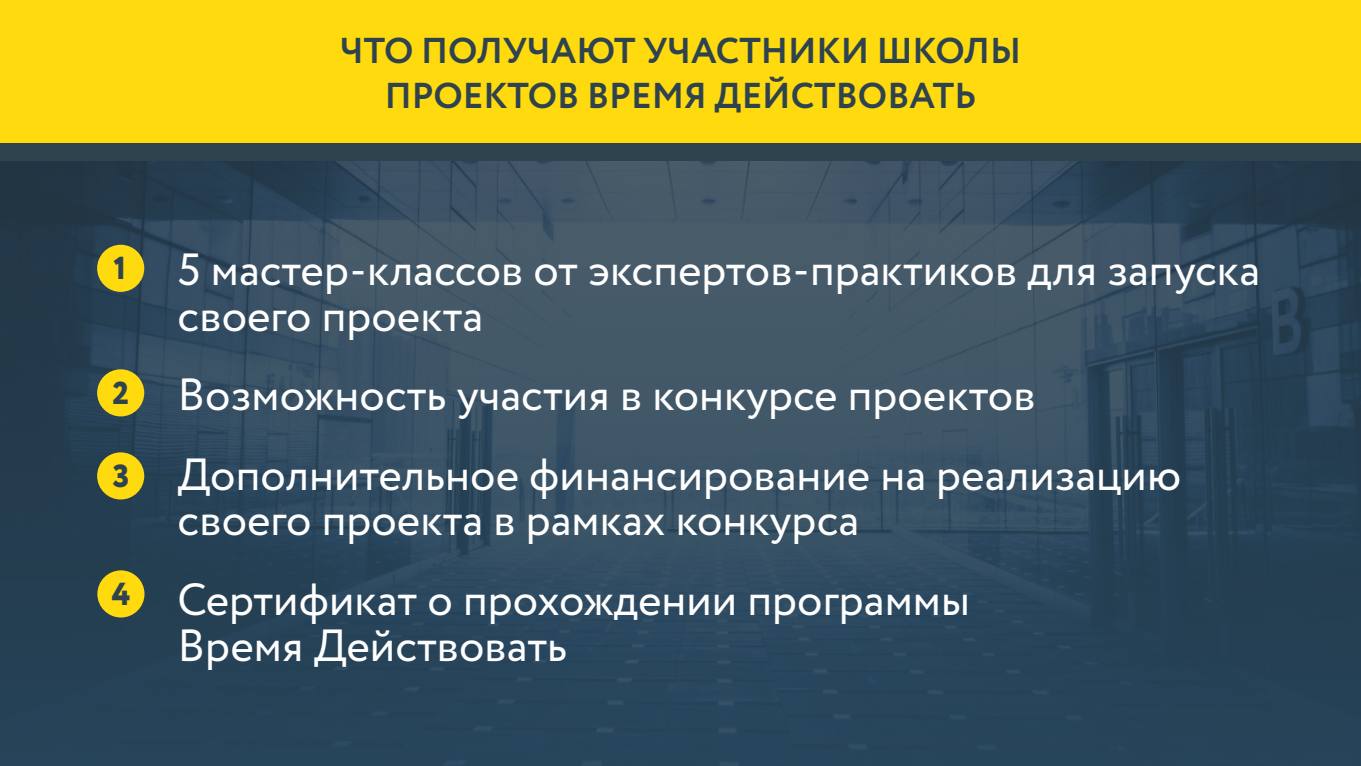
<style>
.page{position:relative;width:1361px;height:766px;background:#fff}
.page>*{position:absolute;margin:0;border:0;box-sizing:border-box;transform-origin:0 0}
.t1{font:45px/79.7px "Circe";color:#fefefe}
.t2{font:700 35.85px/45px "Circe";color:#2f434f;text-align:center}
.t3{font:800 31.8px "Circe";color:#2f434f}
</style>
<div class="page">
<div style="left:0;top:0;width:1361px;height:765px;background:#2b2a29;opacity:.67"></div>
<div style="left:0;top:0;width:1361px;height:145px;background:#feda0e"></div>
<div style="left:0;top:144px;width:1361px;height:17px;background:#2f434f"></div>
<div style="left:97px;top:245px;width:47px;height:47px;background:#feda0e;border-radius:50%"></div>
<div style="left:97px;top:570px;width:47px;height:47px;background:#feda0e;border-radius:50%"></div>
<div style="left:97px;top:369px;width:47px;height:47px;background:#feda0e;border-radius:50%"></div>
<div style="left:97px;top:452px;width:47px;height:47px;background:#feda0e;border-radius:50%"></div>
<p class="t2" style="left:340px;top:30px;width:683px">ЧТО ПОЛУЧАЮТ УЧАСТНИКИ ШКОЛЫ<br>ПРОЕКТОВ ВРЕМЯ ДЕЙСТВОВАТЬ</p>
<p class="t3" style="left:113px;top:247px;width:14px">1</p>
<p class="t3" style="left:113px;top:371px;width:18px">2</p>
<p class="t3" style="left:113px;top:454px;width:18px">3</p>
<p class="t3" style="left:112px;top:572px;width:20px">4</p>
<p class="t1" style="left:178px;top:249px;width:1084px;line-height:45.6px">5 мастер-классов от экспертов-практиков для запуска своего проекта</p>
<p class="t1" style="left:178px;top:357px;width:1005px">Возможность участия в конкурсе проектов<br>Дополнительное финансирование на реализацию</p>
<p class="t1" style="left:178px;top:482px;width:794px">своего проекта в рамках конкурса<br>Сертификат о прохождении программы</p>
<p class="t1" style="left:178px;top:608px;width:391px">Время Действовать</p>
</div>
